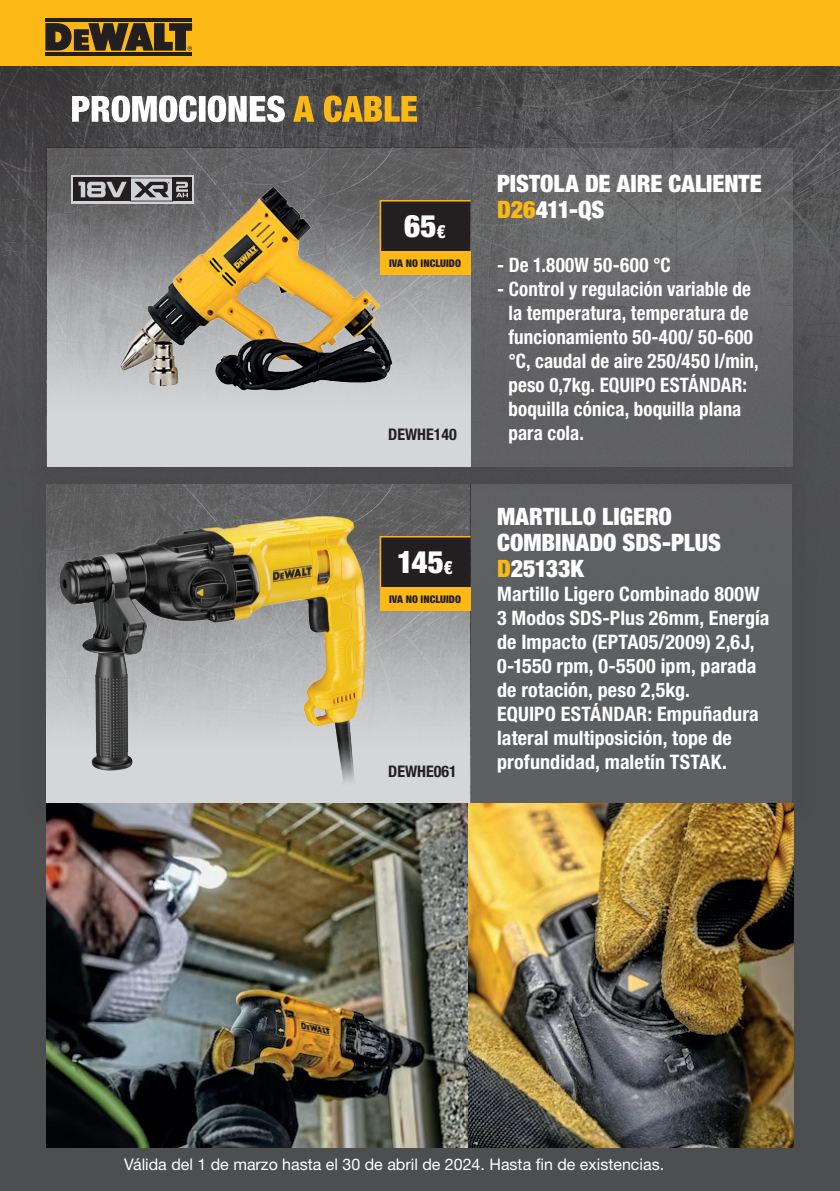
<style>
.page{position:relative;width:840px;height:1191px;background:#fff}
.page>*{position:absolute;margin:0;border:0;box-sizing:border-box;transform-origin:0 0}
.t1{font:900 condensed 31px "Helvetica Neue LT Std";color:#fff}
.t2{font:900 condensed 24px/26px "Helvetica Neue LT Std";color:#fff}
.t3{font:700 condensed 20px "Helvetica Neue LT Std";letter-spacing:.005em;color:#fff}
.t4{font:700 condensed 20px/24px "Helvetica Neue LT Std";letter-spacing:.005em;color:#fff;text-align:center;scale:.95 1}
.t5{font:700 condensed 20px "Helvetica Neue LT Std";letter-spacing:.025em;color:#fff;scale:.95 1}
.t6{font:16px "Helvetica Neue LT Std";color:#fff}
.t7{font:700 condensed 16px "Helvetica Neue LT Std";color:#231f20}
.t8{font:900 condensed 10.6px "Helvetica Neue LT Std";color:#231f20}
.s1{font-size:18.2px}
.s2{color:#fcb814}
</style>
<div class="page">
<img style="left:0;top:65px;width:839px;height:1126px">
<div style="left:17px;top:454px;width:804px;height:379px;background:#4c4d4e"></div>
<div style="left:46px;top:484px;width:745px;height:319px;background:#5e5f60"></div>
<svg style="left:85px;top:496px;width:385px;height:307px"></svg>
<div style="left:0;top:0;width:839px;height:65px;background:#fcb814"></div>
<hr style="left:45px;top:18px;width:147px;height:4px;background:#231f20">
<hr style="left:45px;top:52px;width:147px;height:3px;background:#231f20">
<svg style="left:45px;top:23px;width:147px;height:28px"></svg>
<div style="left:379px;top:536px;width:92px;height:53px;background:#231f20;border:2px solid #fcb814"></div>
<div style="left:379px;top:587px;width:91px;height:24px;background:#fcb814"></div>
<svg style="left:17px;top:118px;width:804px;height:378px;fill:#4f4e50"></svg>
<div style="left:47px;top:148px;width:744px;height:318px;background:linear-gradient(to bottom,#6c6b6d,#606062)"></div>
<svg style="left:47px;top:146px;width:423px;height:320px;background:#aaaaac"></svg>
<div style="left:379px;top:200px;width:92px;height:53px;background:#231f20;border:2px solid #fcb814"></div>
<div style="left:379px;top:251px;width:91px;height:24px;background:#fcb814"></div>
<div style="left:71px;top:175px;width:123px;height:29px;background:#d1d2d4"></div>
<div style="left:172px;top:177px;width:19px;height:24px;background:#231f20"></div>
<div style="left:74px;top:177px;width:57px;height:24px;background:#231f20"></div>
<svg style="left:78px;top:177px;width:110px;height:21px"></svg>
<img style="left:120px;top:187px;width:272px;height:204px">
<img style="left:0;top:500px;width:388px;height:303px">
<svg style="left:293px;top:95px;width:124px;height:27px;background:#af882d"></svg>
<svg style="left:72px;top:95px;width:213px;height:27px"></svg>
<img style="left:47px;top:803px;width:421px;height:344px">
<img style="left:468px;top:803px;width:324px;height:344px">
<p class="t1" style="left:404px;top:207px;width:43px">65<span class="s1">€</span></p>
<p class="t8" style="left:389px;top:256px;width:73px">IVA NO INCLUIDO</p>
<p class="t2" style="left:497px;top:170px;width:266px">PISTOLA DE AIRE CALIENTE<br><span class="s2">D26</span>411-QS</p>
<p class="t5" style="left:497px;top:253px;width:184px">- De 1.800W 50-600 °C</p>
<p class="t4" style="left:497px;top:277px;width:277px">- Control y regulación variable de la temperatura, temperatura de funcionamiento 50-400/ 50-600 °C, caudal de aire 250/450 l/min, peso 0,7kg. EQUIPO ESTÁNDAR: boquilla cónica, boquilla plana</p>
<p class="t7" style="left:388px;top:425px;width:70px">DEWHE140</p>
<p class="t4" style="left:508px;top:421px;width:81px">para cola.</p>
<p class="t1" style="left:397px;top:543px;width:57px">145<span class="s1">€</span></p>
<p class="t8" style="left:389px;top:592px;width:73px">IVA NO INCLUIDO</p>
<p class="t7" style="left:388px;top:761px;width:70px">DEWHE061</p>
<p class="t2" style="left:497px;top:503px;width:225px">MARTILLO LIGERO<br>COMBINADO SDS-PLUS<br><span class="s2">D</span>25133K</p>
<p class="t3" style="left:497px;top:582px;width:264px">Martillo Ligero Combinado 800W</p>
<p class="t3" style="left:497px;top:606px;width:274px">3 Modos SDS-Plus 26mm, Energía</p>
<p class="t3" style="left:497px;top:630px;width:259px">de Impacto (EPTA05/2009) 2,6J,</p>
<p class="t3" style="left:497px;top:654px;width:261px">0-1550 rpm, 0-5500 ipm, parada</p>
<p class="t3" style="left:497px;top:678px;width:194px">de rotación, peso 2,5kg.</p>
<p class="t3" style="left:497px;top:702px;width:263px">EQUIPO ESTÁNDAR: Empuñadura</p>
<p class="t3" style="left:497px;top:726px;width:236px">lateral multiposición, tope de</p>
<p class="t3" style="left:497px;top:750px;width:231px">profundidad, maletín TSTAK.</p>
<p class="t6" style="left:124px;top:1154px;width:541px">Válida del 1 de marzo hasta el 30 de abril de 2024. Hasta fin de existencias.</p>
</div>
